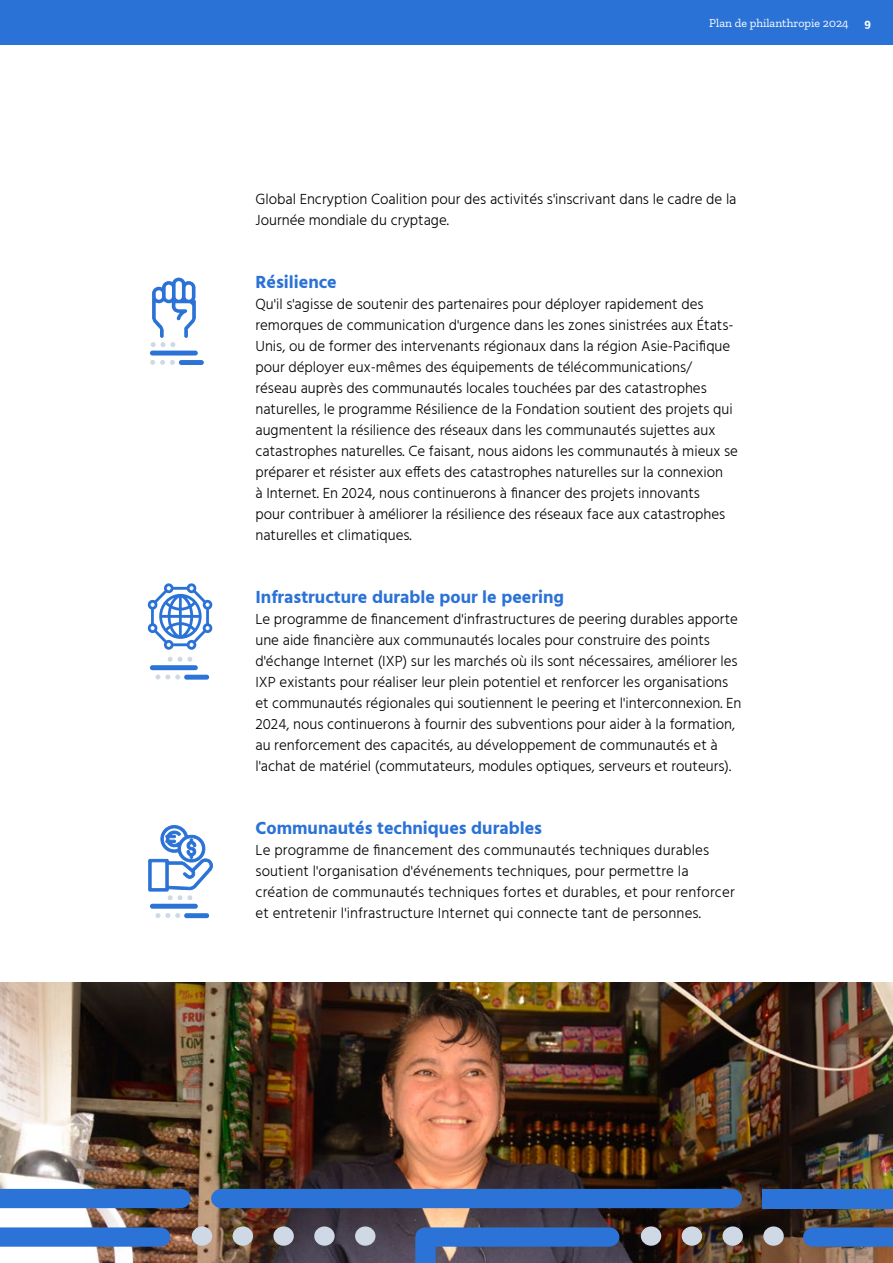
<style>
.page{position:relative;width:893px;height:1263px;background:#fff}
.page>*{position:absolute;margin:0;border:0;box-sizing:border-box;transform-origin:0 0}
.t1{font:700 18px "Hind";color:#2b72d6}
.t2{font:300 15px/21px "Hind";color:#000}
.t3{font:12px "Zilla Slab";color:#fff}
.t4{font:700 12px "Zilla Slab";color:#fff}
</style>
<div class="page">
<div style="left:0;top:0;width:893px;height:45px;background:#2b72d6"></div>
<img style="left:0;top:983px;width:893px;height:280px">
<hr style="left:150px;top:351px;width:48px;height:4px;background:#2b73d6;border-radius:2px">
<div style="left:179px;top:360px;width:25px;height:5px;background:#2b73d6;border-radius:2px"></div>
<svg style="left:151px;top:278px;width:45px;height:69px"></svg>
<svg style="left:150px;top:360px;width:25px;height:5px"></svg>
<div style="left:150px;top:665px;width:48px;height:5px;background:#2b73d6;border-radius:2px"></div>
<div style="left:184px;top:675px;width:25px;height:5px;background:#2b73d6;border-radius:2px"></div>
<svg style="left:168px;top:657px;width:24px;height:5px"></svg>
<svg style="left:156px;top:674px;width:24px;height:5px"></svg>
<div style="left:150px;top:904px;width:48px;height:5px;background:#2b73d6;border-radius:2px"></div>
<div style="left:184px;top:913px;width:25px;height:5px;background:#2b73d6;border-radius:2px"></div>
<svg style="left:156px;top:913px;width:24px;height:5px"></svg>
<svg style="left:147px;top:583px;width:66px;height:67px"></svg>
<svg style="left:148px;top:825px;width:65px;height:75px"></svg>
<div style="left:0;top:1189px;width:191px;height:19px;background:#2b73d6"></div>
<div style="left:211px;top:1189px;width:531px;height:19px;background:#2b73d6"></div>
<div style="left:762px;top:1189px;width:131px;height:19px;background:#2b73d6"></div>
<svg style="left:803px;top:1227px;width:90px;height:20px;background:#2e70cb"></svg>
<svg style="left:0;top:1226px;width:619px;height:37px;background:#637193"></svg>
<svg style="left:641px;top:1226px;width:143px;height:20px;background:#78706e"></svg>
<p class="t3" style="left:709px;top:16px;width:141px">Plan de philanthropie 2024</p>
<p class="t4" style="left:864px;top:16px;width:8px">9</p>
<p class="t2" style="left:255px;top:189px;width:483px">Global Encryption Coalition pour des activités s'inscrivant dans le cadre de la<br>Journée mondiale du cryptage.</p>
<p class="t1" style="left:255px;top:271px;width:83px">Résilience</p>
<p class="t2" style="left:255px;top:294px;width:484px">Qu'il s'agisse de soutenir des partenaires pour déployer rapidement des remorques de communication d'urgence dans les zones sinistrées aux États-Unis, ou de former des intervenants régionaux dans la région Asie-Pacifique pour déployer eux-mêmes des équipements de télécommunications/<br>réseau auprès des communautés locales touchées par des catastrophes naturelles, le programme Résilience de la Fondation soutient des projets qui augmentent la résilience des réseaux dans les communautés sujettes aux catastrophes naturelles. Ce faisant, nous aidons les communautés à mieux se préparer et résister aux effets des catastrophes naturelles sur la connexion<br>à Internet. En 2024, nous continuerons à financer des projets innovants<br>pour contribuer à améliorer la résilience des réseaux face aux catastrophes naturelles et climatiques.</p>
<p class="t1" style="left:255px;top:586px;width:310px">Infrastructure durable pour le peering</p>
<p class="t2" style="left:255px;top:609px;width:487px">Le programme de financement d'infrastructures de peering durables apporte une aide financière aux communautés locales pour construire des points d'échange Internet (IXP) sur les marchés où ils sont nécessaires, améliorer les IXP existants pour réaliser leur plein potentiel et renforcer les organisations et communautés régionales qui soutiennent le peering et l'interconnexion. En 2024, nous continuerons à fournir des subventions pour aider à la formation, au renforcement des capacités, au développement de communautés et à l'achat de matériel (commutateurs, modules optiques, serveurs et routeurs).</p>
<p class="t1" style="left:255px;top:817px;width:288px">Communautés techniques durables</p>
<p class="t2" style="left:255px;top:840px;width:481px">Le programme de financement des communautés techniques durables soutient l'organisation d'événements techniques, pour permettre la création de communautés techniques fortes et durables, et pour renforcer et entretenir l'infrastructure Internet qui connecte tant de personnes.</p>
</div>
